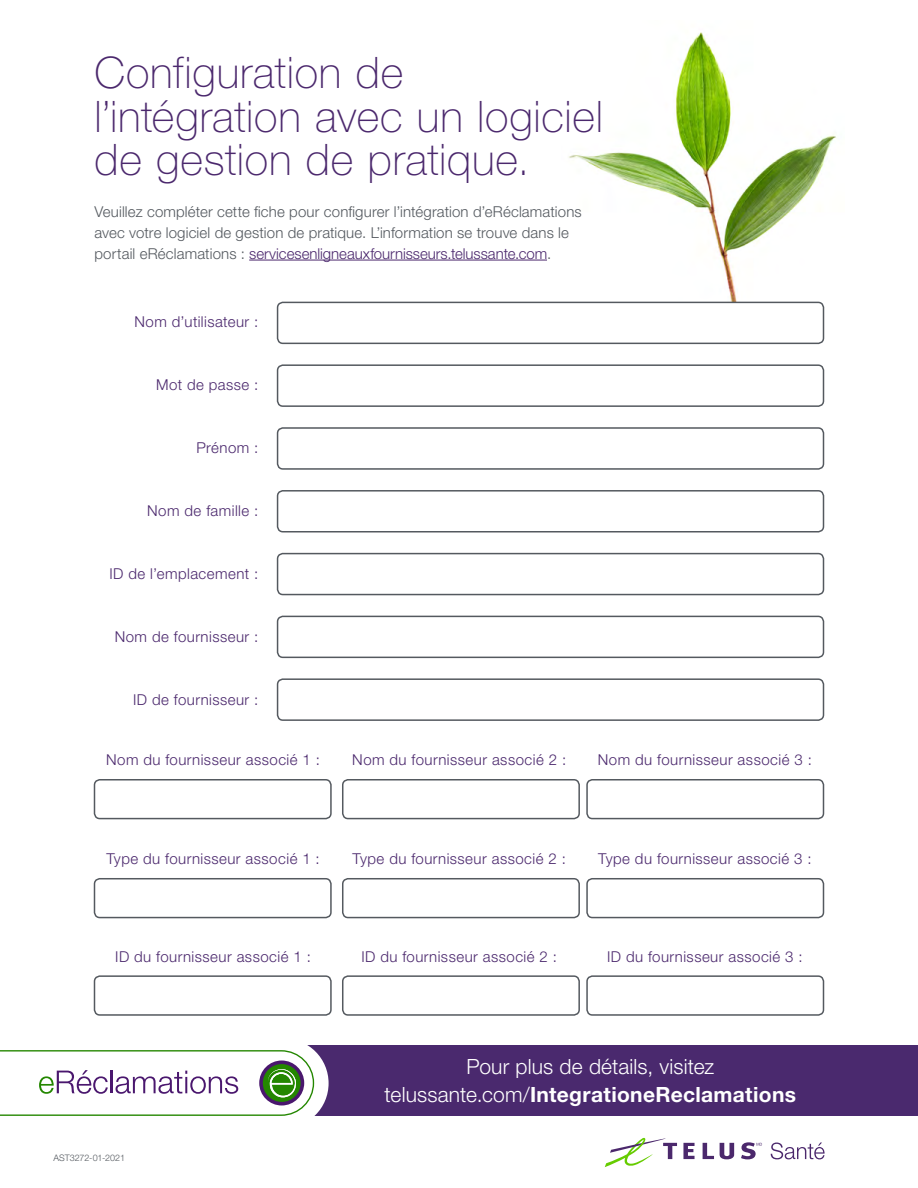
<style>
.page{position:relative;width:918px;height:1188px;background:#fff}
.page>*{position:absolute;margin:0;border:0;box-sizing:border-box;transform-origin:0 0}
.t1{font:100 43.5px/43.5px "Helvetica Neue LT Std";letter-spacing:.015em;color:#4b286d}
.t2{font:300 21px/28.5px "Helvetica Neue LT Std";letter-spacing:.005em;color:#fff;text-align:center}
.t3{font:300 15px "Helvetica Neue LT Std";letter-spacing:.03em;color:#4b286d}
.t4{font:300 15px/21px "Helvetica Neue LT Std";letter-spacing:.01em;color:#54595f}
.t5{font:300 9px "Helvetica Neue LT Std";letter-spacing:-.005em;color:#54595f}
.s1{color:#4b286d}
.s2{font-weight:700}
</style>
<div class="page">
<img style="left:562px;top:32px;width:275px;height:279px">
<div style="left:278px;top:302px;width:545px;height:41px;background:#fff;border-radius:5px"></div>
<div style="left:277px;top:302px;width:547px;height:42px;border:2px solid #54595f;border-radius:5px"></div>
<div style="left:277px;top:427px;width:547px;height:43px;border:2px solid #54595f;border-radius:5px"></div>
<div style="left:277px;top:553px;width:547px;height:42px;border:2px solid #54595f;border-radius:5px"></div>
<div style="left:277px;top:678px;width:547px;height:43px;border:2px solid #54595f;border-radius:5px"></div>
<div style="left:277px;top:364px;width:547px;height:43px;border:2px solid #54595f;border-radius:5px"></div>
<div style="left:277px;top:490px;width:547px;height:43px;border:2px solid #54595f;border-radius:5px"></div>
<div style="left:277px;top:616px;width:547px;height:42px;border:2px solid #54595f;border-radius:5px"></div>
<div style="left:94px;top:779px;width:238px;height:40px;border:2px solid #54595f;border-radius:5px"></div>
<div style="left:94px;top:878px;width:238px;height:40px;border:2px solid #54595f;border-radius:5px"></div>
<div style="left:94px;top:975px;width:238px;height:41px;border:2px solid #54595f;border-radius:5px"></div>
<div style="left:342px;top:779px;width:238px;height:40px;border:2px solid #54595f;border-radius:5px"></div>
<div style="left:342px;top:878px;width:238px;height:40px;border:2px solid #54595f;border-radius:5px"></div>
<div style="left:342px;top:975px;width:238px;height:41px;border:2px solid #54595f;border-radius:5px"></div>
<div style="left:586px;top:779px;width:238px;height:40px;border:2px solid #54595f;border-radius:5px"></div>
<div style="left:586px;top:878px;width:238px;height:40px;border:2px solid #54595f;border-radius:5px"></div>
<div style="left:586px;top:975px;width:238px;height:41px;border:2px solid #54595f;border-radius:5px"></div>
<div style="left:278px;top:1045px;width:640px;height:71px;background:#4a296e"></div>
<div style="left:240px;top:1039px;width:89px;height:89px;background:#fff;border-radius:50%"></div>
<svg style="left:0;top:1049px;width:315px;height:67px"></svg>
<svg style="left:683px;top:1143px;width:12px;height:16px"></svg>
<svg style="left:703px;top:1143px;width:11px;height:16px"></svg>
<svg style="left:720px;top:1143px;width:14px;height:16px"></svg>
<svg style="left:605px;top:1138px;width:72px;height:29px"></svg>
<svg style="left:741px;top:1142px;width:21px;height:17px"></svg>
<svg style="left:771px;top:1143px;width:54px;height:16px"></svg>
<hr style="left:249px;top:260px;width:298px;height:1px;background:#4b286d">
<h1 class="t1" style="left:94px;top:51px;width:510px">Configuration de l’intégration avec un logiciel de gestion de pratique.</h1>
<p class="t4" style="left:94px;top:200px;width:489px">Veuillez compléter cette fiche pour configurer l’intégration d’eRéclamations avec votre logiciel de gestion de pratique. L’information se trouve dans le portail eRéclamations : <span class="s1">servicesenligneauxfournisseurs.telussante.com</span>.</p>
<p class="t3" style="left:135px;top:313px;width:125px">Nom d’utilisateur :</p>
<p class="t3" style="left:156px;top:376px;width:104px">Mot de passe :</p>
<p class="t3" style="left:196px;top:439px;width:64px">Prénom :</p>
<p class="t3" style="left:147px;top:502px;width:113px">Nom de famille :</p>
<p class="t3" style="left:109px;top:565px;width:151px">ID de l’emplacement :</p>
<p class="t3" style="left:115px;top:628px;width:145px">Nom de fournisseur :</p>
<p class="t3" style="left:133px;top:691px;width:127px">ID de fournisseur :</p>
<p class="t3" style="left:106px;top:750px;width:215px">Nom du fournisseur associé 1 :</p>
<p class="t3" style="left:352px;top:750px;width:215px">Nom du fournisseur associé 2 :</p>
<p class="t3" style="left:598px;top:750px;width:215px">Nom du fournisseur associé 3 :</p>
<p class="t3" style="left:106px;top:850px;width:215px">Type du fournisseur associé 1 :</p>
<p class="t3" style="left:353px;top:850px;width:215px">Type du fournisseur associé 2 :</p>
<p class="t3" style="left:598px;top:850px;width:215px">Type du fournisseur associé 3 :</p>
<p class="t3" style="left:115px;top:947px;width:197px">ID du fournisseur associé 1 :</p>
<p class="t5" style="left:53px;top:1153px;width:73px">AST3272-01-2021</p>
<p class="t3" style="left:361px;top:947px;width:197px">ID du fournisseur associé 2 :</p>
<p class="t3" style="left:607px;top:947px;width:197px">ID du fournisseur associé 3 :</p>
<p class="t2" style="left:385px;top:1052px;width:413px">Pour plus de détails, visitez telussante.com/<span class="s2">IntegrationeReclamations</span></p>
</div>
